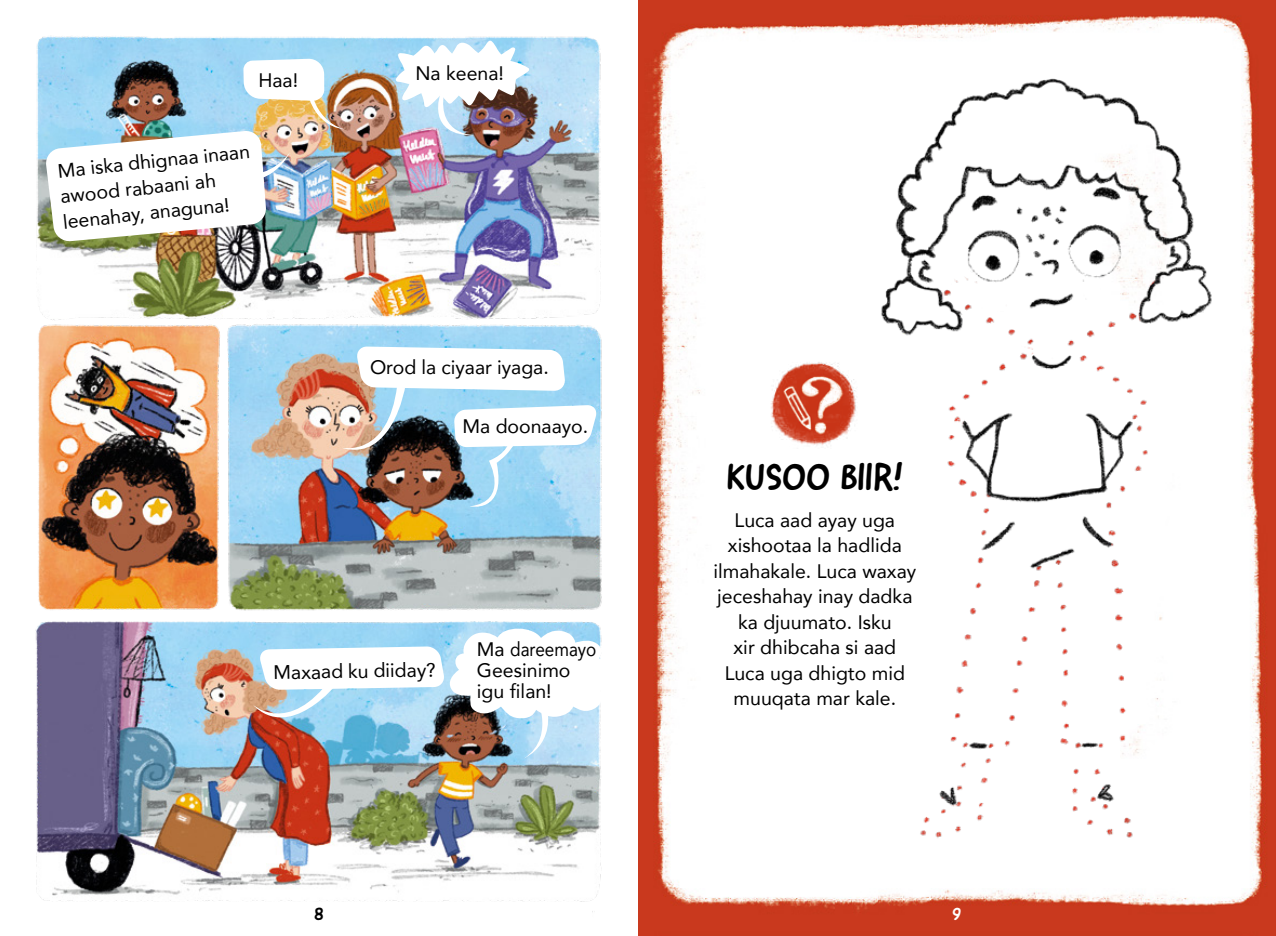
<style>
.page{position:relative;width:1276px;height:936px;background:#fff}
.page>*{position:absolute;margin:0;border:0;box-sizing:border-box;transform-origin:0 0}
.t1{font:37.5px "Good Dog New";color:#000}
.t2{font:19.5px/25.5px "Avenir";color:#000}
.t3{font:18px "Good Dog New";color:#000}
.t4{font:18px "Good Dog New";color:#fff}
</style>
<div class="page">
<img style="left:35px;top:36px;width:567px;height:876px">
<img style="left:638px;top:0;width:638px;height:935px">
<svg style="left:341px;top:346px;width:256px;height:168px"></svg>
<img style="left:395px;top:40px;width:135px;height:97px">
<img style="left:45px;top:58px;width:299px;height:184px">
<svg style="left:253px;top:625px;width:349px;height:133px"></svg>
<img style="left:875px;top:0;width:340px;height:920px">
<img style="left:764px;top:355px;width:97px;height:94px">
<p class="t2" style="left:258px;top:67px;width:41px">Haa!</p>
<p class="t2" style="left:415px;top:60px;width:90px">Na keena!</p>
<p class="t2" style="left:56px;top:158px;width:194px;rotate:-6deg">Ma iska dhignaa inaan awood rabaani ah leenahay, anaguna!</p>
<p class="t2" style="left:370px;top:354px;width:180px">Orod la ciyaar iyaga.</p>
<p class="t2" style="left:462px;top:413px;width:127px">Ma doonaayo.</p>
<p class="t2" style="left:273px;top:659px;width:164px;rotate:-1deg">Maxaad ku diiday?</p>
<p class="t2" style="left:477px;top:638px;width:121px;line-height:21px">Ma dareemayo<br>Geesinimo igu filan!</p>
<h1 class="t1" style="left:726px;top:452px;width:178px">KUSOO BIIR!</h1>
<p class="t2" style="left:713px;top:506px;width:204px;text-align:center">Luca aad ayay uga xishootaa la hadlida ilmahakale. Luca waxay jeceshahay inay dadka ka djuumato. Isku<br>xir dhibcaha si aad<br>Luca uga dhigto mid muuqata mar kale.</p>
<p class="t3" style="left:314px;top:901px;width:11px">8</p>
<p class="t4" style="left:952px;top:901px;width:11px">9</p>
</div>
